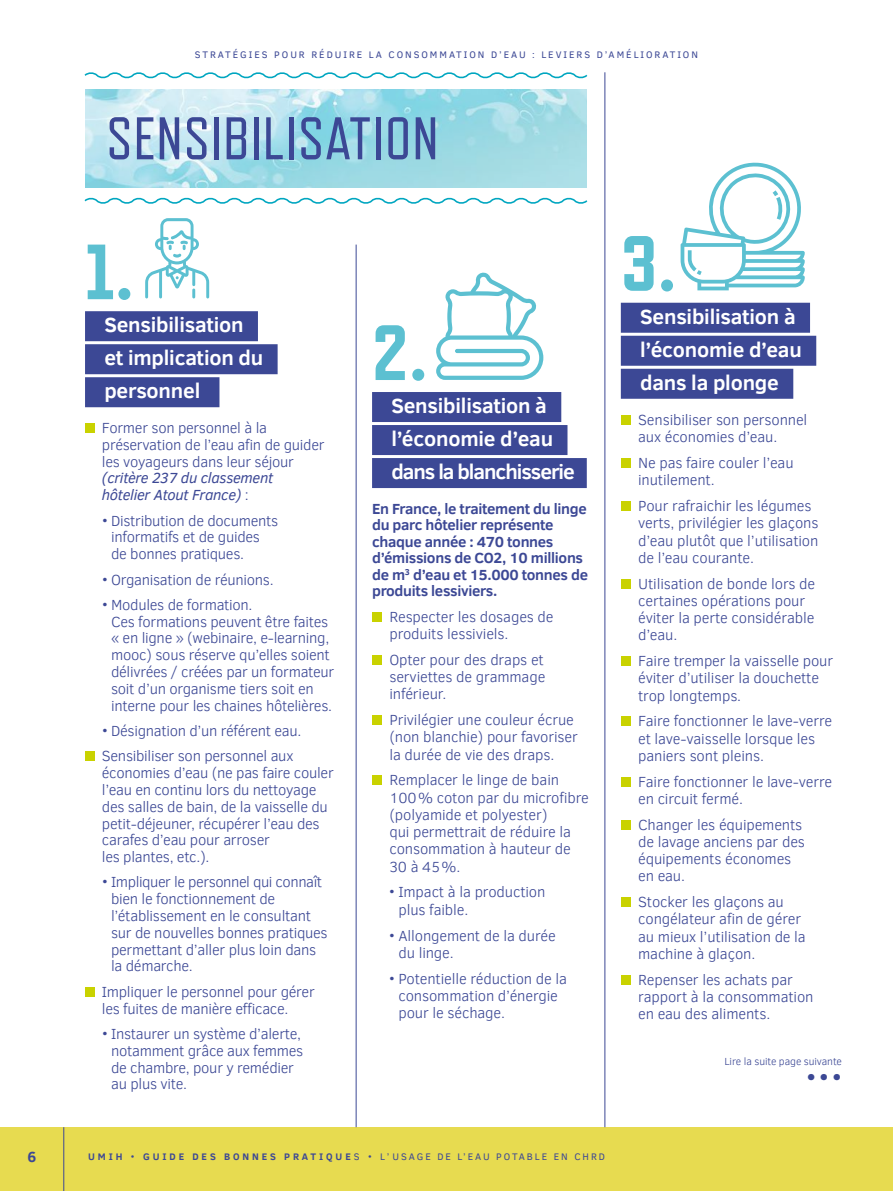
<style>
.page{position:relative;width:893px;height:1191px;background:#fff}
.page>*{position:absolute;margin:0;border:0;box-sizing:border-box;transform-origin:0 0}
.t1{font:800 78px "Refrigerator Deluxe";color:#5cc0d1}
.t2{font:60px "Refrigerator Deluxe";letter-spacing:.02em;color:#3c4895}
.t3{font:300 27px "Clear Sans";color:#3c4895}
.t4{font:700 21px/33px "Clear Sans";letter-spacing:-.01em;color:#fff}
.t5{font:300 15px/17.2px "Clear Sans";letter-spacing:-.015em;color:#3c4895}
.t6{font:700 15px/16.5px "Clear Sans";letter-spacing:-.02em;color:#3c4895}
.t7{font:italic 15px/16.8px "Clear Sans";letter-spacing:-.02em;color:#3c4895}
.t8{font:300 10.5px "Clear Sans";letter-spacing:-.01em;color:#3c4895}
.t9{font:9.75px "Clear Sans";letter-spacing:.2em;color:#3c4895}
.s1{font-weight:300;font-style:normal}
.s2{font-weight:700}
</style>
<div class="page">
<img style="left:85px;top:89px;width:502px;height:98px">
<div style="left:0;top:1127px;width:893px;height:64px;background:#e7db50"></div>
<hr style="left:64px;top:1127px;width:1px;height:64px;background:#3c4895">
<svg style="left:84px;top:197px;width:504px;height:7px"></svg>
<svg style="left:84px;top:72px;width:504px;height:7px"></svg>
<div style="left:85px;top:311px;width:173px;height:30px;background:#3c4895"></div>
<div style="left:85px;top:344px;width:193px;height:30px;background:#3c4895"></div>
<div style="left:85px;top:377px;width:134px;height:30px;background:#3c4895"></div>
<div style="left:85px;top:423px;width:10px;height:10px;background:#c9d200"></div>
<div style="left:85px;top:751px;width:10px;height:10px;background:#c9d200"></div>
<div style="left:85px;top:987px;width:10px;height:9px;background:#c9d200"></div>
<hr style="left:605px;top:72px;width:1px;height:1055px;background:#3c4895">
<div style="left:621px;top:303px;width:189px;height:30px;background:#3c4895"></div>
<div style="left:621px;top:336px;width:195px;height:30px;background:#3c4895"></div>
<div style="left:621px;top:369px;width:172px;height:30px;background:#3c4895"></div>
<div style="left:621px;top:415px;width:10px;height:10px;background:#c9d200"></div>
<div style="left:621px;top:458px;width:10px;height:10px;background:#c9d200"></div>
<div style="left:621px;top:501px;width:10px;height:10px;background:#c9d200"></div>
<div style="left:621px;top:578px;width:10px;height:10px;background:#c9d200"></div>
<div style="left:621px;top:656px;width:10px;height:10px;background:#c9d200"></div>
<div style="left:621px;top:716px;width:10px;height:10px;background:#c9d200"></div>
<div style="left:621px;top:777px;width:10px;height:9px;background:#c9d200"></div>
<div style="left:621px;top:820px;width:10px;height:9px;background:#c9d200"></div>
<div style="left:621px;top:897px;width:10px;height:10px;background:#c9d200"></div>
<div style="left:621px;top:975px;width:10px;height:9px;background:#c9d200"></div>
<hr style="left:356px;top:244px;width:1px;height:883px;background:#3c4895">
<svg style="left:145px;top:218px;width:64px;height:80px"></svg>
<div style="left:372px;top:392px;width:189px;height:30px;background:#3c4895"></div>
<div style="left:372px;top:425px;width:195px;height:30px;background:#3c4895"></div>
<div style="left:372px;top:458px;width:215px;height:30px;background:#3c4895"></div>
<div style="left:372px;top:612px;width:10px;height:10px;background:#c9d200"></div>
<div style="left:372px;top:655px;width:10px;height:10px;background:#c9d200"></div>
<div style="left:372px;top:715px;width:10px;height:10px;background:#c9d200"></div>
<div style="left:372px;top:775px;width:10px;height:10px;background:#c9d200"></div>
<svg style="left:436px;top:272px;width:107px;height:108px"></svg>
<svg style="left:681px;top:162px;width:124px;height:128px"></svg>
<p class="t6" style="left:27px;top:1147px;width:10px">6</p>
<p class="t9" style="left:195px;top:48px;width:505px">STRATÉGIES POUR RÉDUIRE LA CONSOMMATION D’EAU : LEVIERS D’AMÉLIORATION</p>
<h2 class="t2" style="left:106px;top:106px;width:334px">SENSIBILISATION</h2>
<h1 class="t1" style="left:85px;top:227px;width:49px">1.</h1>
<h3 class="t4" style="left:104px;top:308px;width:160px">Sensibilisation et implication du personnel</h3>
<p class="t5" style="left:102px;top:419px;width:224px;line-height:16.8px">Former son personnel à la préservation de l’eau afin de guider les voyageurs dans leur séjour</p>
<p class="t7" style="left:102px;top:469px;width:173px">(critère 237 du classement hôtelier Atout France) <span class="s1">:</span></p>
<p class="t5" style="left:111px;top:512px;width:169px;line-height:16.8px;text-indent:-9px">• Distribution de documents informatifs et de guides de bonnes pratiques.</p>
<p class="t5" style="left:102px;top:570px;width:173px">• Organisation de réunions.</p>
<p class="t5" style="left:111px;top:596px;width:225px;line-height:16.8px;text-indent:-9px">• Modules de formation.<br>Ces formations peuvent être faites « en ligne » (webinaire, e-learning, mooc) sous réserve qu’elles soient délivrées / créées par un formateur soit d’un organisme tiers soit en interne pour les chaines hôtelières.</p>
<p class="t5" style="left:102px;top:718px;width:201px;line-height:25.3px">• Désignation d’un référent eau.<br>Sensibiliser son personnel aux</p>
<p class="t5" style="left:102px;top:764px;width:233px;line-height:16.8px">économies d’eau (ne pas faire couler l’eau en continu lors du nettoyage des salles de bain, de la vaisselle du petit-déjeuner, récupérer l’eau des carafes d’eau pour arroser<br>les plantes, etc.).</p>
<p class="t5" style="left:111px;top:873px;width:218px;line-height:16.8px;text-indent:-9px">• Impliquer le personnel qui connaît bien le fonctionnement de l’établissement en le consultant sur de nouvelles bonnes pratiques permettant d’aller plus loin dans la démarche.</p>
<p class="t5" style="left:102px;top:983px;width:214px;line-height:16.8px">Impliquer le personnel pour gérer les fuites de manière efficace.</p>
<p class="t5" style="left:111px;top:1025px;width:194px;line-height:16.8px;text-indent:-9px">• Instaurer un système d’alerte, notamment grâce aux femmes de chambre, pour y remédier au plus vite.</p>
<h1 class="t1" style="left:372px;top:308px;width:56px">2.</h1>
<h3 class="t4" style="left:391px;top:388px;width:185px">Sensibilisation à l’économie d’eau dans la blanchisserie</h3>
<p class="t6" style="left:372px;top:499px;width:217px">En France, le traitement du linge du parc hôtelier représente chaque année : 470 tonnes d’émissions de CO2, 10 millions de m<sup>3</sup> d’eau et 15.000 tonnes de produits lessiviers.</p>
<p class="t5" style="left:389px;top:608px;width:166px">Respecter les dosages de produits lessiviels.</p>
<p class="t5" style="left:389px;top:651px;width:157px;text-align:justify">Opter pour des draps et serviettes de grammage inférieur.</p>
<p class="t5" style="left:389px;top:711px;width:190px">Privilégier une couleur écrue (non blanchie) pour favoriser la durée de vie des draps.</p>
<p class="t5" style="left:389px;top:771px;width:201px">Remplacer le linge de bain<br>100% coton par du microfibre (polyamide et polyester)<br>qui permettrait de réduire la consommation à hauteur de<br>30 à 45%.</p>
<p class="t5" style="left:398px;top:883px;width:149px;text-indent:-9px">• Impact à la production plus faible.</p>
<p class="t5" style="left:398px;top:926px;width:159px;text-indent:-9px">• Allongement de la durée du linge.</p>
<p class="t5" style="left:398px;top:969px;width:170px;text-indent:-9px">• Potentielle réduction de la consommation d’énergie pour le séchage.</p>
<h1 class="t1" style="left:621px;top:219px;width:56px">3.</h1>
<h3 class="t4" style="left:640px;top:299px;width:163px">Sensibilisation à l’économie d’eau dans la plonge</h3>
<p class="t5" style="left:638px;top:411px;width:171px">Sensibiliser son personnel aux économies d’eau.</p>
<p class="t5" style="left:638px;top:454px;width:157px">Ne pas faire couler l’eau inutilement.</p>
<p class="t5" style="left:638px;top:497px;width:182px">Pour rafraichir les légumes verts, privilégier les glaçons d’eau plutôt que l’utilisation de l’eau courante.</p>
<p class="t5" style="left:638px;top:575px;width:179px">Utilisation de bonde lors de certaines opérations pour éviter la perte considérable d’eau.</p>
<p class="t5" style="left:638px;top:652px;width:197px">Faire tremper la vaisselle pour éviter d’utiliser la douchette trop longtemps.</p>
<p class="t5" style="left:638px;top:712px;width:196px">Faire fonctionner le lave-verre et lave-vaisselle lorsque les paniers sont pleins.</p>
<p class="t5" style="left:638px;top:773px;width:196px">Faire fonctionner le lave-verre en circuit fermé.</p>
<p class="t5" style="left:638px;top:816px;width:168px">Changer les équipements de lavage anciens par des équipements économes en eau.</p>
<p class="t5" style="left:638px;top:893px;width:169px">Stocker les glaçons au congélateur afin de gérer au mieux l’utilisation de la machine à glaçon.</p>
<p class="t5" style="left:638px;top:971px;width:177px">Repenser les achats par rapport à la consommation en eau des aliments.</p>
<p class="t8" style="left:724px;top:1054px;width:119px">Lire la suite page suivante</p>
<h3 class="t3" style="left:806px;top:1060px;width:37px">•••</h3>
<p class="t9" style="left:88px;top:1150px;width:519px"><span class="s2">UMIH</span> • <span class="s2">GUIDE DES BONNES PRATIQUE</span>S • L’USAGE DE L’EAU POTABLE EN CHRD</p>
</div>
